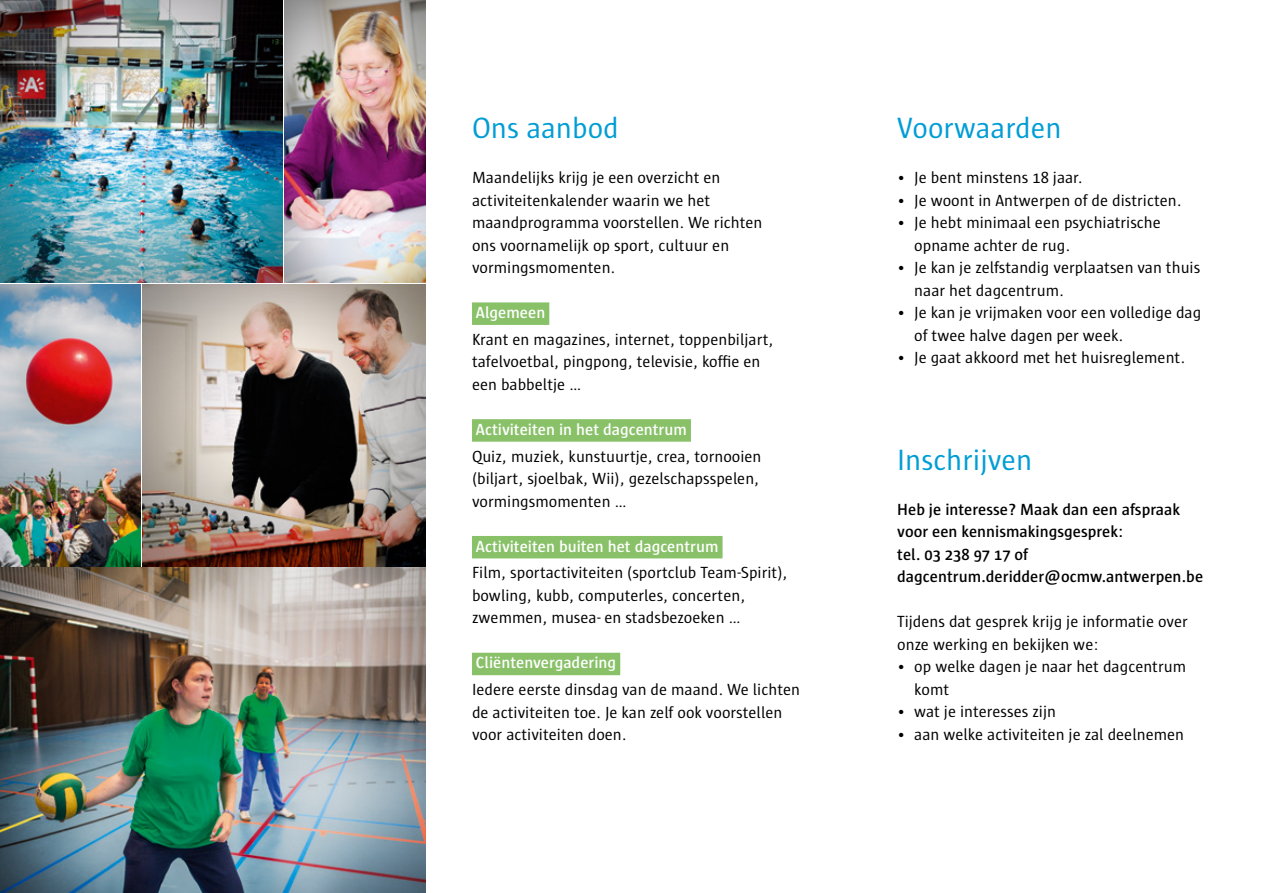
<style>
.page{position:relative;width:1263px;height:893px;background:#fff}
.page>*{position:absolute;margin:0;border:0;box-sizing:border-box;transform-origin:0 0}
.t1{font:30px "Sun";color:#009dd5}
.t2{font:16.5px/22.5px "Sun";color:#000}
.t3{font:600 16.5px/22.5px "Sun";color:#000}
.t4{font:600 16.5px "Sun";color:#fff}
</style>
<div class="page">
<img style="left:0;top:0;width:425px;height:283px">
<img style="left:0;top:568px;width:425px;height:325px">
<img style="left:143px;top:284px;width:282px;height:282px">
<img style="left:0;top:284px;width:141px;height:282px">
<div style="left:472px;top:302px;width:77px;height:23px;background:#89c169"></div>
<div style="left:472px;top:419px;width:219px;height:23px;background:#89c169"></div>
<div style="left:472px;top:536px;width:250px;height:22px;background:#89c169"></div>
<div style="left:472px;top:653px;width:148px;height:22px;background:#89c169"></div>
<h1 class="t1" style="left:472px;top:112px;width:148px">Ons aanbod</h1>
<p class="t2" style="left:472px;top:166px;width:292px">Maandelijks krijg je een overzicht en activiteitenkalender waarin we het maandprogramma voorstellen. We richten ons voornamelijk op sport, cultuur en vormingsmomenten.</p>
<p class="t4" style="left:476px;top:304px;width:71px">Algemeen</p>
<p class="t2" style="left:472px;top:328px;width:303px">Krant en magazines, internet, toppenbiljart, tafelvoetbal, pingpong, televisie, koffie en een babbeltje …</p>
<p class="t4" style="left:476px;top:420px;width:212px">Activiteiten in het dagcentrum</p>
<p class="t2" style="left:472px;top:445px;width:291px">Quiz, muziek, kunstuurtje, crea, tornooien (biljart, sjoelbak, Wii), gezelschapsspelen, vormingsmomenten …</p>
<p class="t4" style="left:476px;top:537px;width:244px">Activiteiten buiten het dagcentrum</p>
<p class="t2" style="left:472px;top:562px;width:317px">Film, sportactiviteiten (sportclub Team-Spirit), bowling, kubb, computerles, concerten, zwemmen, musea- en stadsbezoeken …</p>
<p class="t4" style="left:476px;top:654px;width:142px">Cliëntenvergadering</p>
<p class="t2" style="left:472px;top:679px;width:330px">Iedere eerste dinsdag van de maand. We lichten de activiteiten toe. Je kan zelf ook voorstellen voor activiteiten doen.</p>
<h1 class="t1" style="left:897px;top:112px;width:166px">Voorwaarden</h1>
<p class="t2" style="left:897px;top:166px;width:187px">• Je bent minstens 18 jaar.</p>
<p class="t2" style="left:897px;top:189px;width:286px">• Je woont in Antwerpen of de districten.</p>
<p class="t2" style="left:914px;top:212px;width:248px;text-indent:-17px">• Je hebt minimaal een psychiatrische opname achter de rug.</p>
<p class="t2" style="left:914px;top:257px;width:287px;text-indent:-17px">• Je kan je zelfstandig verplaatsen van thuis naar het dagcentrum.</p>
<p class="t2" style="left:914px;top:302px;width:289px;text-indent:-17px">• Je kan je vrijmaken voor een volledige dag of twee halve dagen per week.</p>
<p class="t2" style="left:897px;top:347px;width:289px">• Je gaat akkoord met het huisreglement.</p>
<h1 class="t1" style="left:897px;top:444px;width:137px">Inschrijven</h1>
<p class="t3" style="left:897px;top:498px;width:307px">Heb je interesse? Maak dan een afspraak voor een kennismakingsgesprek:<br>tel. 03 238 97 17 of dagcentrum.deridder@ocmw.antwerpen.be</p>
<p class="t2" style="left:897px;top:611px;width:292px">Tijdens dat gesprek krijg je informatie over onze werking en bekijken we:</p>
<p class="t2" style="left:914px;top:656px;width:273px;text-indent:-17px">• op welke dagen je naar het dagcentrum komt</p>
<p class="t2" style="left:897px;top:701px;width:160px">• wat je interesses zijn</p>
<p class="t2" style="left:897px;top:723px;width:288px">• aan welke activiteiten je zal deelnemen</p>
</div>
